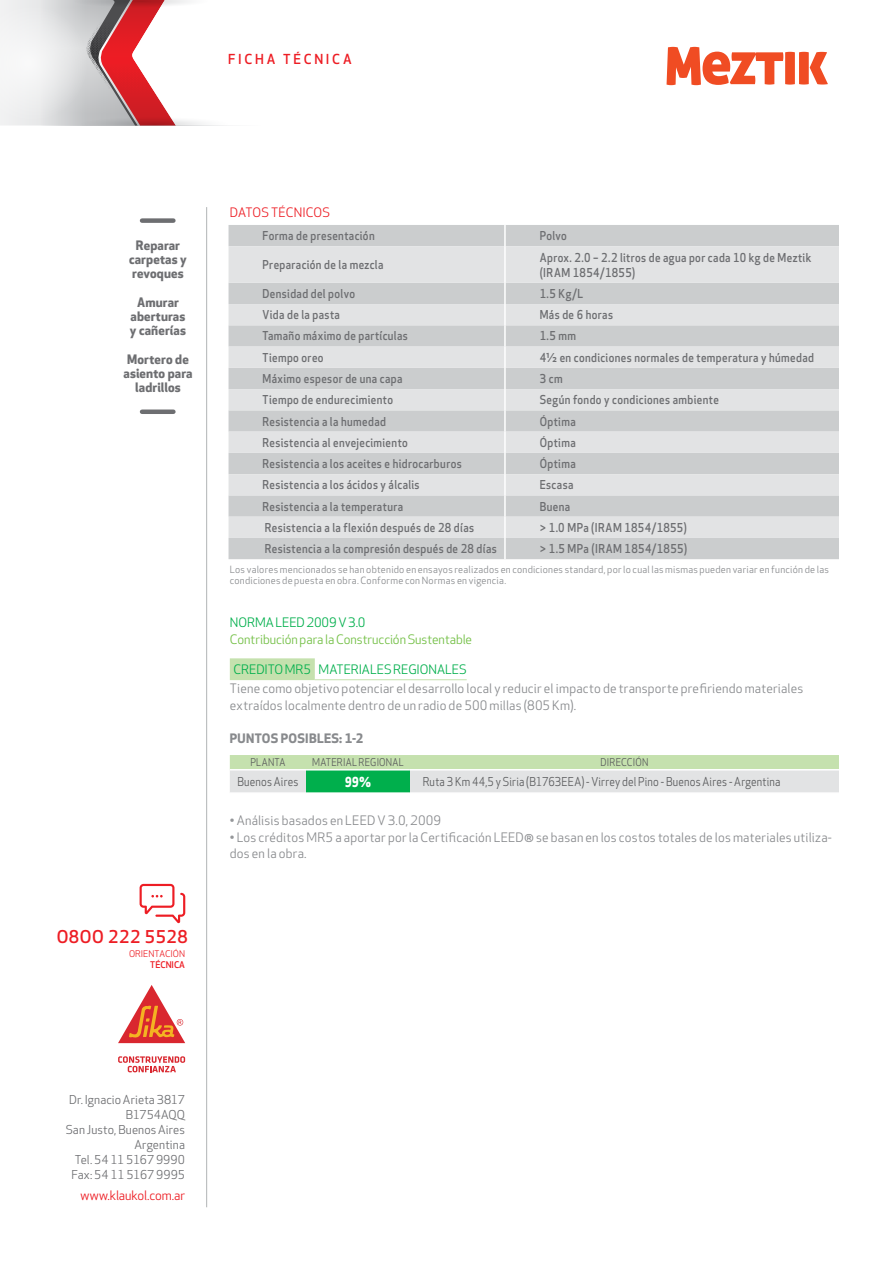
<style>
.page{position:relative;width:893px;height:1263px;background:#fff}
.page>*{position:absolute;margin:0;border:0;box-sizing:border-box;transform-origin:0 0}
.t1{font:500 17.25px "Apex New";letter-spacing:.03em;color:#ed1d24}
.t2{font:500 13.5px "Apex New";letter-spacing:.2em;color:#ed1d24}
.t3{font:700 13.5px "Apex New";color:#fff;scale:.9 1}
.t4{font:12.75px/16.5px "Apex New";letter-spacing:.015em;color:#888a8d}
.t5{font:700 12.75px/14.2px "Apex New";letter-spacing:.01em;color:#6d6e71;text-align:center}
.t6{font:12.75px "Apex New";color:#00af4c}
.t7{font:12.75px "Apex New";letter-spacing:-.005em;color:#72bf44}
.t8{font:12.75px "Apex New";letter-spacing:-.005em;color:#ed1d24}
.t9{font:700 12.75px "Apex New";letter-spacing:.025em;color:#888a8d}
.t10{font:500 12px/15px "Apex New";letter-spacing:.035em;color:#6d6e71;scale:.9 1}
.t11{font:12px/15px "Apex New";letter-spacing:.005em;color:#6d6e71;text-align:right}
.t12{font:12px "Apex New";letter-spacing:.02em;color:#58595b;scale:.9 1}
.t13{font:10.5px "Apex New";letter-spacing:.025em;color:#58595b;scale:.9 1}
.t14{font:9.75px/10.5px "Apex New";letter-spacing:.025em;color:#888a8d}
.t15{font:9px "Apex New";color:#ed1d24}
.t16{font:500 9px "Apex New";color:#ed1d24}
.s1{color:#95979a}
</style>
<div class="page">
<svg style="left:0;top:0;width:224px;height:126px"></svg>
<div style="left:142px;top:218px;width:31px;height:5px;background:#6d6e71"></div>
<hr style="left:206px;top:207px;width:1px;height:1000px;background:#b1b4b6">
<svg style="left:140px;top:884px;width:45px;height:39px"></svg>
<svg style="left:118px;top:1056px;width:67px;height:16px"></svg>
<svg style="left:118px;top:985px;width:67px;height:58px"></svg>
<div style="left:142px;top:409px;width:31px;height:5px;background:#6d6e71"></div>
<div style="left:229px;top:225px;width:610px;height:334px;background:#cbcdce"></div>
<svg style="left:229px;top:246px;width:610px;height:292px;background:#d8d9da"></svg>
<hr style="left:504px;top:225px;width:2px;height:21px;background:#fff">
<hr style="left:504px;top:246px;width:2px;height:37px;background:#fff">
<hr style="left:504px;top:283px;width:2px;height:21px;background:#fff">
<hr style="left:504px;top:304px;width:2px;height:21px;background:#fff">
<hr style="left:504px;top:325px;width:2px;height:22px;background:#fff">
<hr style="left:504px;top:347px;width:2px;height:21px;background:#fff">
<hr style="left:504px;top:368px;width:2px;height:21px;background:#fff">
<hr style="left:504px;top:389px;width:2px;height:21px;background:#fff">
<hr style="left:504px;top:410px;width:2px;height:22px;background:#fff">
<hr style="left:504px;top:432px;width:2px;height:21px;background:#fff">
<hr style="left:504px;top:453px;width:2px;height:21px;background:#fff">
<hr style="left:504px;top:474px;width:2px;height:21px;background:#fff">
<hr style="left:504px;top:495px;width:2px;height:22px;background:#fff">
<hr style="left:504px;top:517px;width:2px;height:21px;background:#fff">
<hr style="left:504px;top:538px;width:2px;height:21px;background:#fff">
<svg style="left:666px;top:47px;width:162px;height:38px"></svg>
<div style="left:230px;top:658px;width:85px;height:22px;background:#c5e1ae"></div>
<hr style="left:315px;top:679px;width:152px;height:1px;background:#c5e1ae">
<svg style="left:230px;top:755px;width:609px;height:37px;background:#d5e2cc"></svg>
<div style="left:306px;top:770px;width:104px;height:23px;background:#00af4c"></div>
<hr style="left:230px;top:769px;width:76px;height:1px;background:#fff">
<hr style="left:306px;top:769px;width:104px;height:1px;background:#fff">
<hr style="left:410px;top:769px;width:429px;height:1px;background:#fff">
<hr style="left:306px;top:792px;width:104px;height:2px;background:#fff">
<p class="t2" style="left:228px;top:50px;width:125px">FICHA TÉCNICA</p>
<p class="t5" style="left:129px;top:238px;width:59px">Reparar carpetas y revoques</p>
<p class="t5" style="left:130px;top:295px;width:58px">Amurar aberturas y cañerías</p>
<p class="t5" style="left:123px;top:352px;width:70px">Mortero de asiento para ladrillos</p>
<h1 class="t1" style="left:57px;top:925px;width:133px">O8OO 222 5528</h1>
<p class="t15" style="left:129px;top:948px;width:57px">ORIENTACIÓN</p>
<p class="t16" style="left:150px;top:958px;width:36px">TÉCNICA</p>
<p class="t8" style="left:230px;top:204px;width:102px">DATOS TÉCNICOS</p>
<p class="t10" style="left:263px;top:228px;width:126px">Forma de presentación</p>
<p class="t10" style="left:540px;top:228px;width:32px">Polvo</p>
<p class="t10" style="left:263px;top:257px;width:136px">Preparación de la mezcla</p>
<p class="t10" style="left:540px;top:249px;width:303px">Aprox. 2.0 – 2.2 litros de agua por cada 10 kg de Meztik (IRAM 1854/1855)</p>
<p class="t10" style="left:263px;top:286px;width:104px">Densidad del polvo</p>
<p class="t10" style="left:540px;top:286px;width:50px">1.5 Kg/L</p>
<p class="t10" style="left:263px;top:307px;width:87px">Vida de la pasta</p>
<p class="t10" style="left:540px;top:307px;width:83px">Más de 6 horas</p>
<p class="t10" style="left:263px;top:328px;width:163px">Tamaño máximo de partículas</p>
<p class="t10" style="left:540px;top:328px;width:42px">1.5 mm</p>
<p class="t10" style="left:263px;top:350px;width:69px">Tiempo oreo</p>
<p class="t10" style="left:540px;top:350px;width:306px">4½ en condiciones normales de temperatura y húmedad</p>
<p class="t10" style="left:263px;top:371px;width:157px">Máximo espesor de una capa</p>
<p class="t10" style="left:540px;top:371px;width:27px">3 cm</p>
<p class="t10" style="left:263px;top:392px;width:147px">Tiempo de endurecimiento</p>
<p class="t10" style="left:540px;top:392px;width:201px">Según fondo y condiciones ambiente</p>
<p class="t10" style="left:263px;top:413px;width:139px">Resistencia a la humedad</p>
<p class="t10" style="left:540px;top:413px;width:42px">Óptima</p>
<p class="t10" style="left:263px;top:435px;width:163px">Resistencia al envejecimiento</p>
<p class="t10" style="left:540px;top:435px;width:42px">Óptima</p>
<p class="t10" style="left:263px;top:456px;width:223px">Resistencia a los aceites e hidrocarburos</p>
<p class="t10" style="left:540px;top:456px;width:42px">Óptima</p>
<p class="t10" style="left:263px;top:477px;width:176px">Resistencia a los ácidos y álcalis</p>
<p class="t10" style="left:540px;top:477px;width:39px">Escasa</p>
<p class="t10" style="left:263px;top:498px;width:158px">Resistencia a la temperatura</p>
<p class="t10" style="left:540px;top:498px;width:35px">Buena</p>
<p class="t10" style="left:265px;top:520px;width:234px">Resistencia a la flexión después de 28 días</p>
<p class="t10" style="left:540px;top:520px;width:165px">&gt; 1.0 MPa (IRAM 1854/1855)</p>
<p class="t10" style="left:265px;top:541px;width:259px">Resistencia a la compresión después de 28 días</p>
<p class="t10" style="left:540px;top:541px;width:165px">&gt; 1.5 MPa (IRAM 1854/1855)</p>
<p class="t14" style="left:230px;top:564px;width:601px">Los valores mencionados se han obtenido en ensayos realizados en condiciones standard, por lo cual las mismas pueden variar en función de las condiciones de puesta en obra. Conforme con Normas en vigencia.</p>
<p class="t6" style="left:230px;top:614px;width:137px">NORMA LEED 2009 V 3.0</p>
<p class="t7" style="left:230px;top:631px;width:244px">Contribución para la Construcción Sustentable</p>
<p class="t6" style="left:234px;top:661px;width:235px">CREDITO MR5 MATERIALES REGIONALES</p>
<p class="t4" style="left:230px;top:680px;width:575px">Tiene como objetivo potenciar el desarrollo local y reducir el impacto de transporte prefiriendo materiales extraídos localmente dentro de un radio de 500 millas (805 Km).</p>
<p class="t9" style="left:230px;top:729px;width:135px">PUNTOS POSIBLES: 1-2</p>
<p class="t13" style="left:250px;top:755px;width:40px">PLANTA</p>
<p class="t13" style="left:312px;top:755px;width:103px">MATERIAL REGIONAL</p>
<p class="t13" style="left:601px;top:755px;width:55px">DIRECCIÓN</p>
<p class="t12" style="left:237px;top:774px;width:69px">Buenos Aires</p>
<p class="t3" style="left:345px;top:772px;width:31px">99%</p>
<p class="t12" style="left:423px;top:774px;width:399px">Ruta 3 Km 44,5 y Siria (B1763EEA) - Virrey del Pino - Buenos Aires - Argentina</p>
<p class="t4" style="left:230px;top:812px;width:213px"><span class="s1">•</span> Análisis basados en LEED V 3.0, 2009</p>
<p class="t4" style="left:230px;top:829px;width:604px"><span class="s1">•</span> Los créditos MR5 a aportar por la Certificación LEED® se basan en los costos totales de los materiales utiliza&shy;dos en la obra.</p>
<p class="t11" style="left:66px;top:1092px;width:121px">Dr. Ignacio Arieta 3817<br>B1754AQQ<br>San Justo, Buenos Aires<br>Argentina<br>Tel. 54 11 5167 9990<br>Fax: 54 11 5167 9995</p>
<p class="t8" style="left:81px;top:1187px;width:106px">www.klaukol.com.ar</p>
</div>
